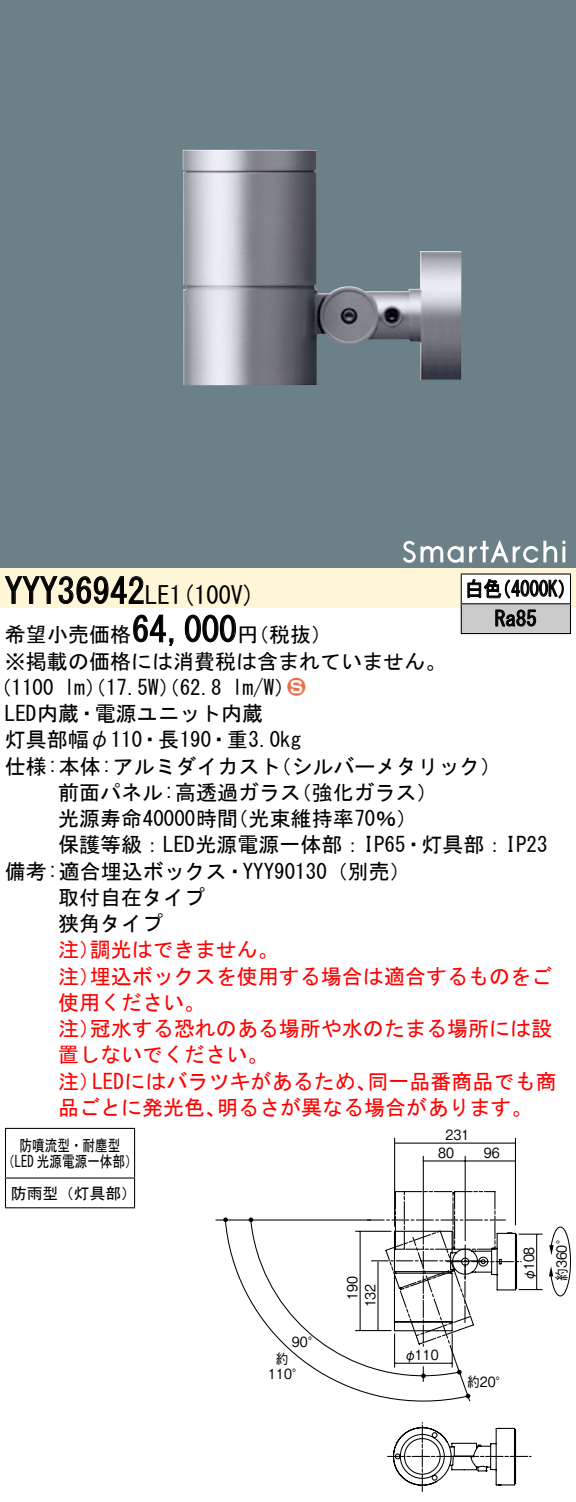
<style>
.page{position:relative;width:576px;height:1502px;background:#fff}
.page>*{position:absolute;margin:0;border:0;box-sizing:border-box;transform-origin:0 0}
.t1{font:35px "MS Gothic";color:#000}
.t2{font:24.5px "MS Gothic";color:#000}
.t3{font:21px/26.6px "MS Gothic";color:#000}
.t4{font:21px/26.2px "MS Gothic";color:#f00}
.t5{font:21px/29.8px "MS Gothic";color:#000;scale:.88 1}
.t6{font:21px "Ford Classification 1";color:#ed6d48}
.t7{font:15.75px/16.4px "MS Gothic";color:#000;text-align:center;scale:.8 1}
.t8{font:15.75px "MS Gothic";color:#000}
.t9{font:14px/15.8px "Gothic BBB Pro Medium 90 pv RKSJ H";color:#000;scale:.9 1}
.s1{color:#fff}
</style>
<div class="page">
<div style="left:0;top:0;width:575px;height:539px;background:#6c8087"></div>
<img style="left:182px;top:150px;width:279px;height:235px">
<div style="left:0;top:539px;width:575px;height:29px;background:#6c8087"></div>
<svg style="left:403px;top:540px;width:60px;height:23px"></svg>
<svg style="left:469px;top:540px;width:96px;height:23px"></svg>
<div style="left:0;top:568px;width:575px;height:40px;background:#fff5d7"></div>
<svg style="left:5px;top:576px;width:139px;height:28px"></svg>
<svg style="left:133px;top:614px;width:41px;height:32px"></svg>
<svg style="left:184px;top:614px;width:52px;height:29px"></svg>
<hr style="left:5px;top:1127px;width:130px;height:2px;background:#000">
<hr style="left:5px;top:1128px;width:1px;height:49px;background:#000">
<hr style="left:134px;top:1128px;width:1px;height:49px;background:#000">
<hr style="left:5px;top:1177px;width:130px;height:1px;background:#000">
<svg style="left:5px;top:1178px;width:1px;height:29px"></svg>
<svg style="left:134px;top:1178px;width:1px;height:29px"></svg>
<hr style="left:5px;top:1207px;width:130px;height:1px;background:#000">
<div style="left:461px;top:574px;width:109px;height:30px;background:#fff"></div>
<div style="left:461px;top:604px;width:109px;height:29px;background:#cacaca"></div>
<hr style="left:460px;top:573px;width:110px;height:1px;background:#000">
<hr style="left:569px;top:574px;width:2px;height:29px;background:#000">
<hr style="left:460px;top:603px;width:110px;height:1px;background:#000">
<svg style="left:460px;top:574px;width:1px;height:59px"></svg>
<hr style="left:569px;top:604px;width:2px;height:29px;background:#000">
<hr style="left:460px;top:633px;width:110px;height:1px;background:#000">
<svg style="left:467px;top:579px;width:96px;height:20px"></svg>
<svg style="left:495px;top:609px;width:41px;height:17px"></svg>
<svg style="left:549px;top:1226px;width:21px;height:70px"></svg>
<svg style="left:215px;top:1218px;width:152px;height:176px"></svg>
<svg style="left:387px;top:1422px;width:144px;height:69px"></svg>
<hr style="left:355px;top:1329px;width:36px;height:2px;background:#000">
<hr style="left:355px;top:1230px;width:36px;height:1px;background:#000">
<hr style="left:359px;top:1231px;width:1px;height:99px;background:#000">
<svg style="left:367px;top:1190px;width:175px;height:212px"></svg>
<hr style="left:518px;top:1288px;width:24px;height:2px;background:#000">
<hr style="left:536px;top:1234px;width:1px;height:55px;background:#000">
<hr style="left:464px;top:1155px;width:1px;height:85px;background:#000">
<hr style="left:394px;top:1137px;width:1px;height:89px;background:#000">
<hr style="left:422px;top:1160px;width:93px;height:1px;background:#000">
<hr style="left:514px;top:1138px;width:2px;height:87px;background:#000">
<hr style="left:394px;top:1142px;width:121px;height:1px;background:#000">
<hr style="left:422px;top:1155px;width:1px;height:71px;background:#000">
<h1 class="t1" style="left:5px;top:573px;width:142px">YYY36942</h1>
<p class="t5" style="left:494px;top:574px;width:49px;text-indent:-30px">白色<br>Ra85</p>
<p class="t5" style="left:492px;top:574px;width:96px">（4000 (K</p>
<p class="t2" style="left:145px;top:582px;width:112px">LE (1 100 (V</p>
<h1 class="t1" style="left:132px;top:612px;width:106px">64,000</h1>
<p class="t3" style="left:5px;top:621px;width:442px">希望小売価格<br>※掲載の価格には消費税は含まれていません。</p>
<p class="t6" style="left:287px;top:676px;width:19px">2<span class="s1">3</span></p>
<p class="t3" style="left:237px;top:621px;width:96px">（円税抜(</p>
<p class="t3" style="left:232px;top:674px;width:64px">l m (W/</p>
<p class="t3" style="left:-9px;top:674px;width:65px">（1100</p>
<p class="t3" style="left:5px;top:700px;width:259px">LED内蔵・電源ユニット内蔵</p>
<p class="t3" style="left:5px;top:726px;width:297px">灯具部幅φ110・長190・重3.0kg</p>
<p class="t3" style="left:270px;top:752px;width:233px">（シルバーメタリック(</p>
<p class="t3" style="left:64px;top:674px;width:159px">lm）（17.5 ）（W 62.8</p>
<p class="t3" style="left:5px;top:752px;width:277px">仕様:本体:アルミダイカスト</p>
<p class="t3" style="left:227px;top:779px;width:191px;text-indent:-169px">前面パネル:高透過ガラス<br>（光束維持率70％(</p>
<p class="t3" style="left:290px;top:779px;width:148px">（強化ガラス(</p>
<p class="t3" style="left:58px;top:805px;width:181px">光源寿命40000時間</p>
<p class="t3" style="left:58px;top:831px;width:490px">保護等級：LED光源電源一体部：IP65・灯具部：IP23</p>
<p class="t3" style="left:5px;top:857px;width:407px">備考:適合埋込ボックス・YYY90130（別売(</p>
<p class="t3" style="left:58px;top:884px;width:148px">取付自在タイプ</p>
<p class="t3" style="left:58px;top:910px;width:106px">狭角タイプ</p>
<p class="t4" style="left:90px;top:936px;width:190px">調光はできません。</p>
<p class="t4" style="left:90px;top:936px;width:463px;text-indent:-32px">注）<br>埋込ボックスを使用する場合は適合するものをご</p>
<p class="t4" style="left:58px;top:963px;width:43px">注）</p>
<p class="t4" style="left:58px;top:989px;width:148px">使用ください。</p>
<p class="t4" style="left:90px;top:1015px;width:463px">冠水する恐れのある場所や水のたまる場所には設</p>
<p class="t4" style="left:58px;top:1015px;width:211px">注）<br>置しないでください。</p>
<p class="t4" style="left:92px;top:1068px;width:286px">LEDにはバラツキがあるため、</p>
<p class="t4" style="left:367px;top:1068px;width:190px">同一品番商品でも商</p>
<p class="t4" style="left:58px;top:1068px;width:43px">注）</p>
<p class="t4" style="left:58px;top:1094px;width:169px">品ごとに発光色、</p>
<p class="t7" style="left:2px;top:1136px;width:171px">防噴流型・耐塵型（LED 光源電源一体部(</p>
<p class="t8" style="left:11px;top:1185px;width:128px">防雨型（灯具部(</p>
<p class="t4" style="left:217px;top:1094px;width:317px">明るさが異なる場合があります。</p>
<p class="t9" style="left:445px;top:1125px;width:28px">231</p>
<p class="t9" style="left:438px;top:1143px;width:19px">80</p>
<p class="t9" style="left:483px;top:1143px;width:19px">96</p>
<p class="t9" style="left:292px;top:1332px;width:33px">90°</p>
<p class="t9" style="left:268px;top:1348px;width:42px;text-indent:8px">約<br>110°</p>
<p class="t9" style="left:342px;top:1299px;width:28px;rotate:-90deg">190</p>
<p class="t9" style="left:360px;top:1307px;width:28px;rotate:-90deg">132</p>
<p class="t9" style="left:404px;top:1344px;width:40px">φ110</p>
<p class="t9" style="left:519px;top:1281px;width:40px;rotate:-90deg">φ108</p>
<p class="t9" style="left:467px;top:1371px;width:47px">約20°</p>
<p class="t9" style="left:551px;top:1280px;width:56px;rotate:-90deg">約360°</p>
</div>
